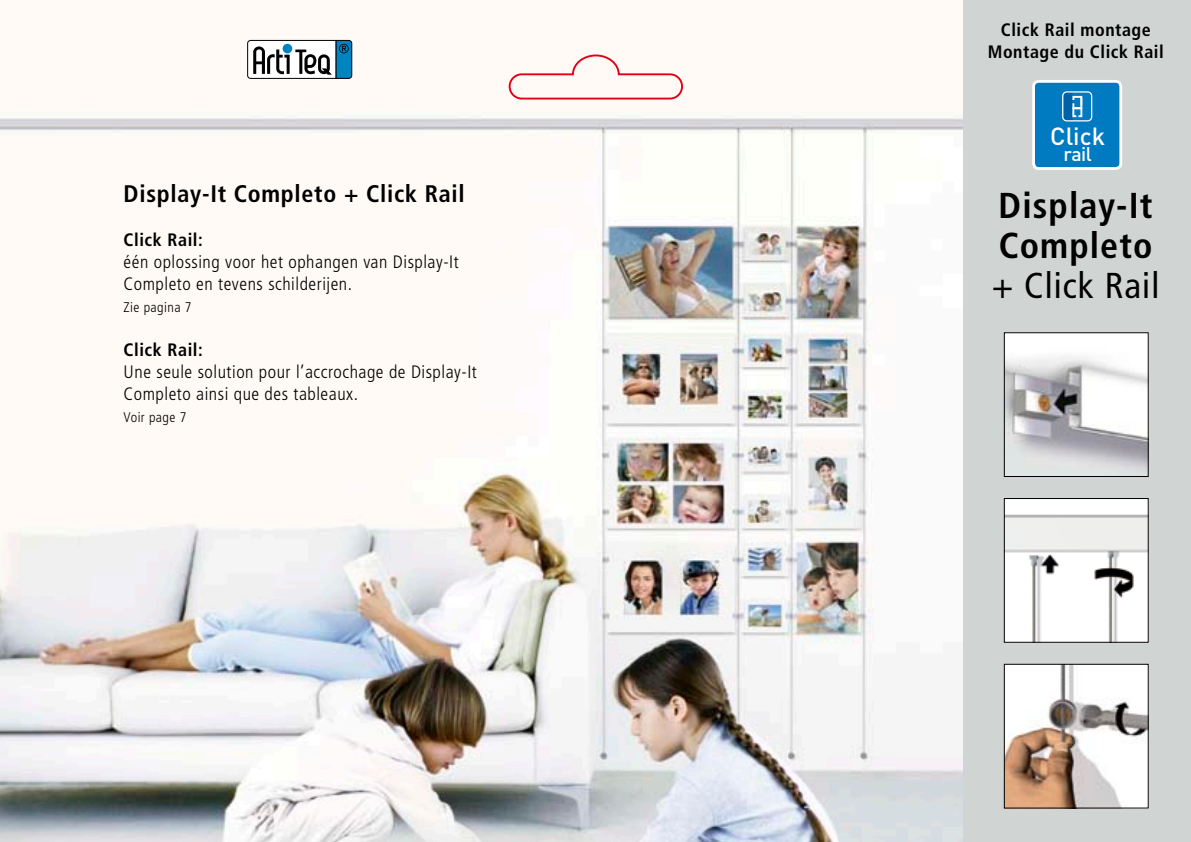
<style>
.page{position:relative;width:1191px;height:842px;background:#fff}
.page>*{position:absolute;margin:0;border:0;box-sizing:border-box;transform-origin:0 0}
.t1{font:700 condensed 36px/40px "Frutiger";letter-spacing:.03em;color:#000}
.t2{font:condensed 36px "Frutiger";letter-spacing:.03em;color:#000}
.t3{font:500 24.6px "DIN";color:#fff}
.t4{font:700 condensed 24px "Frutiger";letter-spacing:.03em;color:#000}
.t5{font:500 19.4px "DIN";color:#fff}
.t6{font:300 condensed 18px/22px "Frutiger";letter-spacing:.03em;color:#000}
.t7{font:700 condensed 18px/22px "Frutiger";letter-spacing:.03em;color:#000;text-align:center}
.t8{font:300 condensed 14px "Frutiger";letter-spacing:.03em;color:#000}
</style>
<div class="page">
<img style="left:0;top:39px;width:963px;height:803px">
<div style="left:963px;top:0;width:228px;height:842px;background:#d0d4d3"></div>
<img style="left:1005px;top:500px;width:141px;height:141px">
<div style="left:1003px;top:498px;width:145px;height:145px;border:1px solid #000"></div>
<img style="left:1005px;top:666px;width:141px;height:140px">
<div style="left:1003px;top:664px;width:145px;height:144px;border:1px solid #000"></div>
<img style="left:1005px;top:334px;width:141px;height:141px">
<div style="left:1003px;top:332px;width:145px;height:145px;border:1px solid #000"></div>
<div style="left:1033px;top:81px;width:87px;height:87px;background:#007ac1;border-radius:5px"></div>
<div style="left:1032px;top:80px;width:90px;height:90px;border:3px solid #fff;border-radius:5px"></div>
<div style="left:1062px;top:91px;width:30px;height:30px;border:1px solid #fff;border-radius:4px"></div>
<svg style="left:1063px;top:92px;width:20px;height:29px"></svg>
<svg style="left:247px;top:40px;width:105px;height:39px"></svg>
<svg style="left:508px;top:54px;width:176px;height:46px"></svg>
<h3 class="t4" style="left:124px;top:180px;width:342px">Display-It Completo + Click Rail</h3>
<p class="t7" style="left:124px;top:229px;width:81px">Click Rail:</p>
<p class="t6" style="left:124px;top:251px;width:337px">één oplossing voor het ophangen van Display-It<br>Completo en tevens schilderijen.</p>
<p class="t8" style="left:124px;top:299px;width:69px">Zie pagina 7</p>
<p class="t7" style="left:124px;top:339px;width:81px">Click Rail:</p>
<p class="t6" style="left:124px;top:361px;width:355px">Une seule solution pour l’accrochage de Display-It<br>Completo ainsi que des tableaux.</p>
<p class="t8" style="left:124px;top:409px;width:64px">Voir page 7</p>
<p class="t7" style="left:988px;top:19px;width:177px">Click Rail montage<br>Montage du Click Rail</p>
<h2 class="t3" style="left:1050px;top:120px;width:56px">Click</h2>
<p class="t5" style="left:1063px;top:142px;width:30px">rail</p>
<h1 class="t1" style="left:998px;top:186px;width:155px">Display-It<br>Completo</h1>
<h1 class="t2" style="left:992px;top:265px;width:169px">+ Click Rail</h1>
</div>
